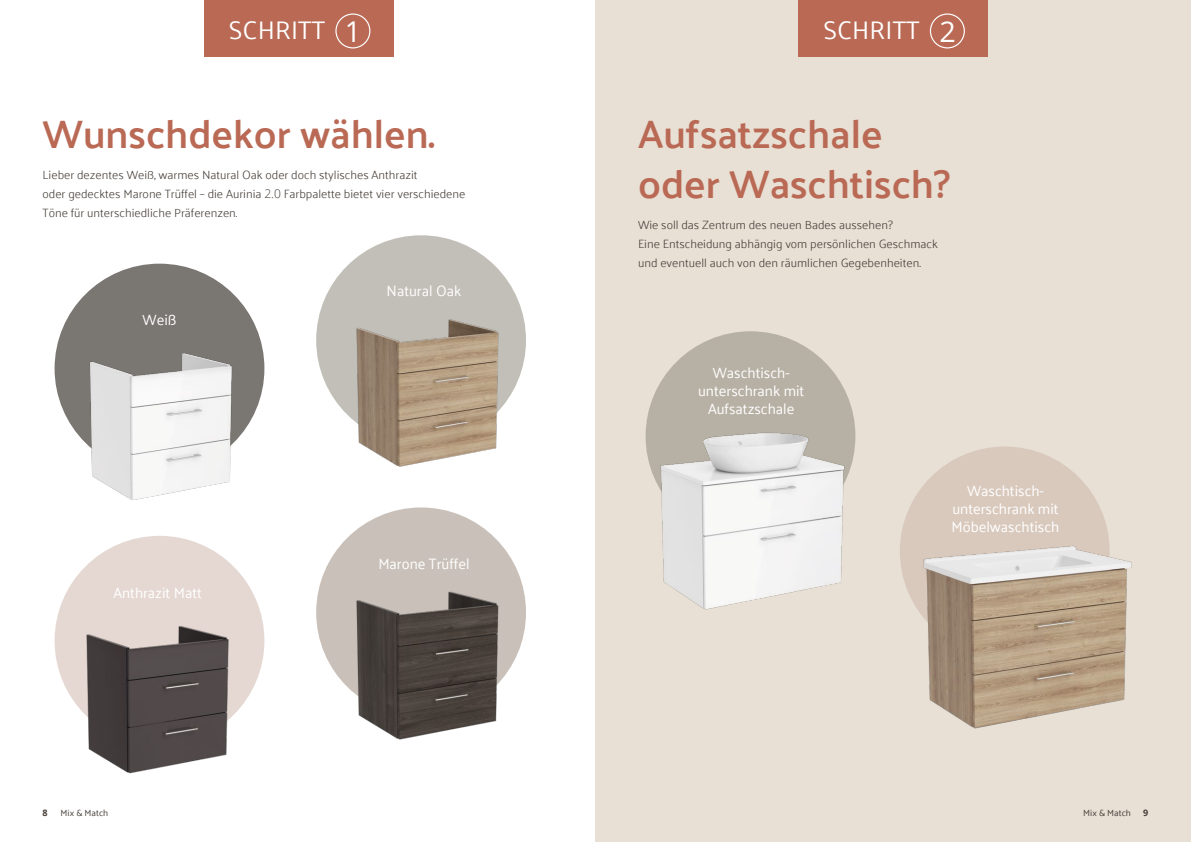
<style>
.page{position:relative;width:1191px;height:842px;background:#fff}
.page>*{position:absolute;margin:0;border:0;box-sizing:border-box;transform-origin:0 0}
.t1{font:600 40px/50px "Palanquin";color:#b96954}
.t2{font:25.4px "Palanquin";color:#fff}
.t3{font:15px/18px "Palanquin";color:#fff;text-align:center}
.t4{font:300 12px/19px "Palanquin";color:#453e38}
.t5{font:9px "Palanquin";color:#453e38}
.t6{font:700 9px "Open Sans";color:#453e38}
.s1{font-family:"Open Sans";font-size:28.6px}
.s2{font-family:"Open Sans"}
</style>
<div class="page">
<div style="left:55px;top:536px;width:209px;height:210px;background:#e5d8d2;border-radius:50%"></div>
<div style="left:55px;top:264px;width:209px;height:209px;background:#7a7671;border-radius:50%"></div>
<div style="left:595px;top:0;width:596px;height:842px;background:#e8e0d5"></div>
<img style="left:54px;top:590px;width:211px;height:184px">
<img style="left:55px;top:321px;width:192px;height:180px">
<div style="left:645px;top:331px;width:210px;height:210px;background:#b7b0a4;border-radius:50%"></div>
<img style="left:645px;top:401px;width:211px;height:209px">
<div style="left:900px;top:446px;width:209px;height:210px;background:#d9c9bd;border-radius:50%"></div>
<img style="left:900px;top:500px;width:232px;height:229px">
<div style="left:798px;top:0;width:189px;height:57px;background:#b96954"></div>
<div style="left:930px;top:13px;width:35px;height:35px;border:1px solid #fff;border-radius:50%"></div>
<div style="left:204px;top:0;width:189px;height:57px;background:#b96954"></div>
<div style="left:335px;top:13px;width:35px;height:35px;border:1px solid #fff;border-radius:50%"></div>
<div style="left:316px;top:235px;width:210px;height:210px;background:#c2bfb8;border-radius:50%"></div>
<img style="left:321px;top:276px;width:205px;height:191px">
<div style="left:316px;top:507px;width:210px;height:210px;background:#c9c1b9;border-radius:50%"></div>
<img style="left:321px;top:548px;width:205px;height:192px">
<h2 class="t2" style="left:229px;top:16px;width:134px">SCHRITT <span class="s1">1</span></h2>
<h2 class="t2" style="left:823px;top:16px;width:134px">SCHRITT <span class="s1">2</span></h2>
<h1 class="t1" style="left:43px;top:110px;width:394px">Wunschdekor wählen.</h1>
<p class="t4" style="left:43px;top:165px;width:424px">Lieber dezentes Weiß, warmes Natural Oak oder doch stylisches Anthrazit<br>oder gedecktes Marone Trüffel – die Aurinia <span class="s2">2.0</span> Farbpalette bietet vier verschiedene<br>Töne für unterschiedliche Präferenzen.</p>
<p class="t3" style="left:143px;top:311px;width:35px">Weiß</p>
<p class="t3" style="left:113px;top:584px;width:90px">Anthrazit Matt</p>
<p class="t3" style="left:386px;top:282px;width:76px">Natural Oak</p>
<p class="t3" style="left:378px;top:555px;width:93px">Marone Trüffel</p>
<h1 class="t1" style="left:638px;top:110px;width:314px">Aufsatzschale oder Waschtisch?</h1>
<p class="t4" style="left:638px;top:215px;width:301px">Wie soll das Zentrum des neuen Bades aussehen?<br>Eine Entscheidung abhängig vom persönlichen Geschmack und eventuell auch von den räumlichen Gegebenheiten.</p>
<p class="t3" style="left:698px;top:363px;width:108px">Waschtisch&shy;unterschrank mit<br>Aufsatzschale</p>
<p class="t3" style="left:951px;top:482px;width:109px">Waschtisch&shy;unterschrank mit<br>Möbelwaschtisch</p>
<p class="t6" style="left:43px;top:807px;width:7px">8</p>
<p class="t6" style="left:1143px;top:807px;width:7px">9</p>
<p class="t5" style="left:61px;top:808px;width:49px">Mix &amp; Match</p>
<p class="t5" style="left:1083px;top:808px;width:49px">Mix &amp; Match</p>
</div>
